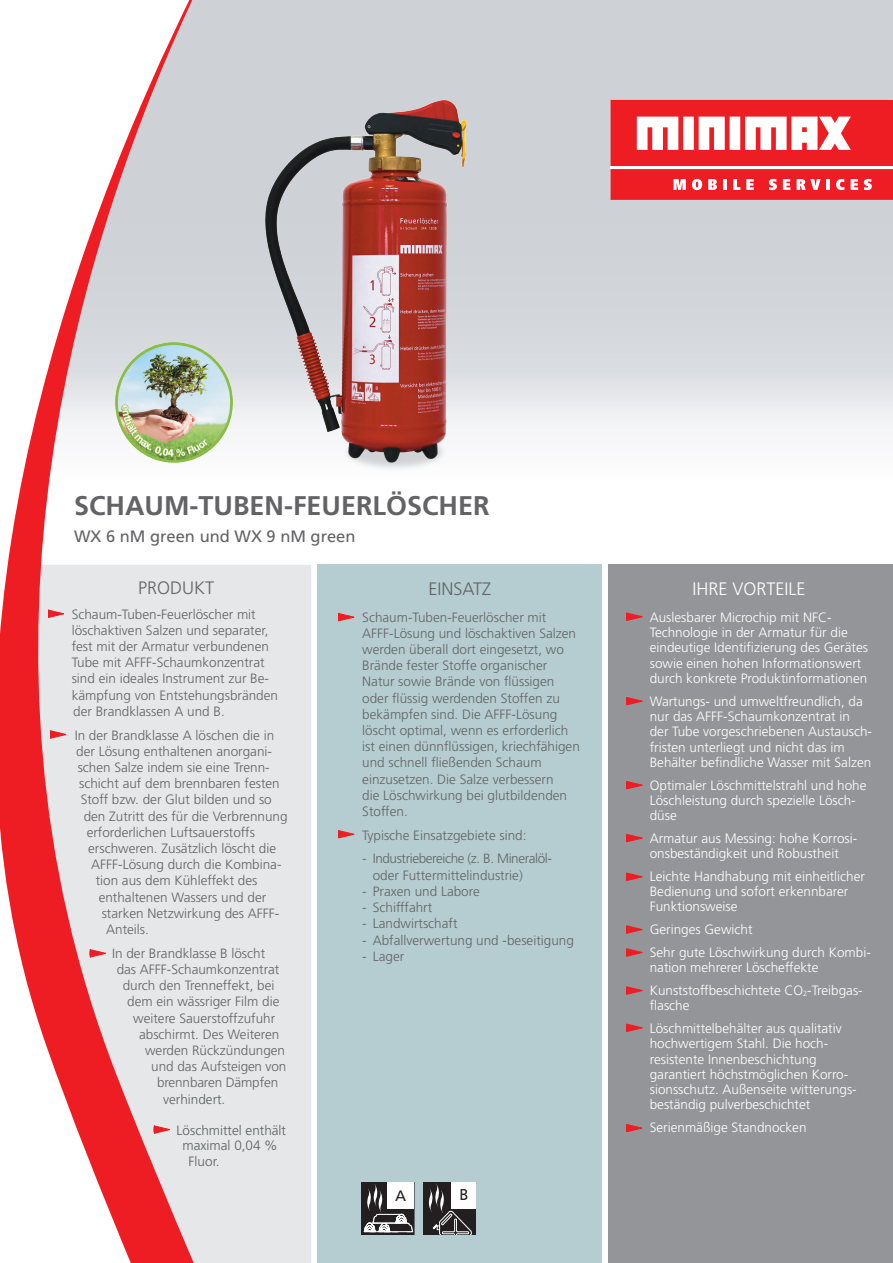
<style>
.page{position:relative;width:893px;height:1263px;background:#fff}
.page>*{position:absolute;margin:0;border:0;box-sizing:border-box;transform-origin:0 0}
.t1{font:700 27px "Frutiger CE";color:#636366}
.t2{font:300 18px "Frutiger CE";color:#636366}
.t3{font:300 18px "Frutiger CE";color:#fff}
.t4{font:16.5px "Frutiger CE";color:#636366}
.t5{font:15.6px "Frutiger BQ";color:#231f20;scale:.96 1}
.t6{font:15px "Frutiger BQ";color:#231f20}
.t7{font:300 13.5px/16.2px "Frutiger CE";color:#636366}
.t8{font:300 13.5px/15.3px "Frutiger CE";color:#fff}
.t9{font:300 13.5px/16.2px "Frutiger CE";letter-spacing:-.03em;color:#636366}
.t10{font:300 13.5px "Frutiger CE";color:#5a6163}
.s1{color:#636366}
</style>
<div class="page">
<div style="left:199px;top:565px;width:112px;height:698px;background:#e6e7e9"></div>
<div style="left:317px;top:565px;width:285px;height:698px;background:#b5cdd1"></div>
<svg style="left:338px;top:613px;width:16px;height:8px"></svg>
<div style="left:608px;top:565px;width:285px;height:698px;background:#939598"></div>
<svg style="left:611px;top:100px;width:282px;height:66px"></svg>
<div style="left:611px;top:169px;width:282px;height:31px;background:#ee1d23"></div>
<svg style="left:673px;top:179px;width:13px;height:11px"></svg>
<svg style="left:692px;top:179px;width:10px;height:11px"></svg>
<svg style="left:708px;top:179px;width:9px;height:11px"></svg>
<hr style="left:723px;top:179px;width:4px;height:11px;background:#fff">
<svg style="left:733px;top:179px;width:7px;height:11px"></svg>
<svg style="left:746px;top:179px;width:8px;height:11px"></svg>
<svg style="left:769px;top:179px;width:8px;height:11px"></svg>
<svg style="left:783px;top:179px;width:7px;height:11px"></svg>
<svg style="left:797px;top:179px;width:24px;height:11px"></svg>
<hr style="left:826px;top:179px;width:4px;height:11px;background:#fff">
<svg style="left:836px;top:179px;width:8px;height:11px"></svg>
<svg style="left:851px;top:179px;width:7px;height:11px"></svg>
<svg style="left:864px;top:179px;width:8px;height:11px"></svg>
<div style="left:361px;top:1182px;width:53px;height:53px;border:1px solid #231f20"></div>
<div style="left:388px;top:1182px;width:26px;height:26px;background:#fff"></div>
<svg style="left:363px;top:1183px;width:51px;height:50px"></svg>
<svg style="left:423px;top:1182px;width:53px;height:53px;background:#444041"></svg>
<div style="left:451px;top:1182px;width:25px;height:26px;background:#fff"></div>
<svg style="left:0;top:0;width:199px;height:1263px"></svg>
<svg style="left:48px;top:610px;width:16px;height:7px"></svg>
<img style="left:252px;top:95px;width:228px;height:377px">
<svg style="left:338px;top:830px;width:16px;height:8px"></svg>
<svg style="left:90px;top:950px;width:16px;height:7px"></svg>
<img style="left:115px;top:342px;width:119px;height:122px">
<svg style="left:626px;top:781px;width:17px;height:8px"></svg>
<svg style="left:626px;top:873px;width:17px;height:7px"></svg>
<svg style="left:626px;top:949px;width:17px;height:7px"></svg>
<svg style="left:626px;top:987px;width:17px;height:7px"></svg>
<svg style="left:626px;top:613px;width:17px;height:7px"></svg>
<svg style="left:626px;top:1124px;width:16px;height:8px"></svg>
<svg style="left:626px;top:926px;width:17px;height:7px"></svg>
<svg style="left:626px;top:1024px;width:17px;height:7px"></svg>
<svg style="left:626px;top:697px;width:17px;height:8px"></svg>
<svg style="left:626px;top:834px;width:17px;height:8px"></svg>
<svg style="left:154px;top:1126px;width:16px;height:7px"></svg>
<h1 class="t1" style="left:74px;top:490px;width:417px">SCHAUM-TUBEN-FEUERLÖSCHER</h1>
<p class="t4" style="left:74px;top:527px;width:283px">WX 6 nM green und WX 9 nM green</p>
<h2 class="t2" style="left:138px;top:577px;width:78px">PRODUKT</h2>
<h2 class="t2" style="left:428px;top:578px;width:64px">EINSATZ</h2>
<h2 class="t3" style="left:692px;top:578px;width:115px">IHRE VORTEILE</h2>
<p class="t7" style="left:72px;top:606px;width:208px">Schaum-Tuben-Feuerlöscher mit löschaktiven Salzen und separater, fest mit der Armatur verbundenen<br>Tube mit AFFF-Schaumkonzentrat sind ein ideales Instrument zur Be&shy;kämpfung von Entstehungsbränden der Brandklassen A und B.</p>
<p class="t7" style="left:75px;top:727px;width:201px">In der Brandklasse A löschen die in</p>
<p class="t7" style="left:76px;top:743px;width:197px">der Lösung enthaltenen anorgani-</p>
<p class="t7" style="left:78px;top:759px;width:194px">schen Salze indem sie eine Trenn-</p>
<p class="t7" style="left:79px;top:775px;width:202px">schicht auf dem brennbaren festen</p>
<p class="t7" style="left:81px;top:791px;width:193px">Stoff bzw. der Glut bilden und so</p>
<p class="t7" style="left:84px;top:808px;width:205px">den Zutritt des für die Verbrennung</p>
<p class="t7" style="left:87px;top:824px;width:170px">erforderlichen Luftsauerstoffs</p>
<p class="t7" style="left:88px;top:840px;width:190px">erschweren. Zusätzlich löscht die</p>
<p class="t7" style="left:91px;top:856px;width:191px">AFFF-Lösung durch die Kombina-</p>
<p class="t7" style="left:96px;top:872px;width:163px">tion aus dem Kühleffekt des</p>
<p class="t7" style="left:99px;top:889px;width:169px">enthaltenen Wassers und der</p>
<p class="t7" style="left:102px;top:905px;width:179px">starken Netzwirkung des AFFF-</p>
<p class="t7" style="left:106px;top:921px;width:44px">Anteils.</p>
<p class="t7" style="left:112px;top:945px;width:155px">In der Brandklasse B löscht</p>
<p class="t7" style="left:117px;top:961px;width:164px">das AFFF-Schaumkonzentrat</p>
<p class="t7" style="left:123px;top:977px;width:153px">durch den Trenneffekt, bei</p>
<p class="t7" style="left:127px;top:993px;width:154px">dem ein wässriger Film die</p>
<p class="t7" style="left:133px;top:1009px;width:144px">weitere Sauerstoffzufuhr</p>
<p class="t7" style="left:139px;top:1026px;width:142px">abschirmt. Des Weiteren</p>
<p class="t7" style="left:145px;top:1042px;width:141px">werden Rückzündungen</p>
<p class="t7" style="left:151px;top:1058px;width:137px">und das Aufsteigen von</p>
<p class="t7" style="left:157px;top:1074px;width:123px">brennbaren Dämpfen</p>
<p class="t10" style="left:163px;top:1091px;width:64px"><span class="s1">ver</span>hindert.</p>
<p class="t10" style="left:177px;top:1122px;width:111px">Löschmittel enthält</p>
<p class="t10" style="left:183px;top:1138px;width:96px">maximal 0,04 %</p>
<p class="t10" style="left:189px;top:1153px;width:33px">Fluor.</p>
<p class="t7" style="left:362px;top:609px;width:219px">Schaum-Tuben-Feuerlöscher mit AFFF-Lösung und löschaktiven Salzen werden überall dort eingesetzt, wo Brände fester Stoffe organischer Natur sowie Brände von flüssigen oder flüssig werdenden Stoffen zu bekämpfen sind. Die AFFF-Lösung löscht optimal, wenn es erforderlich ist einen dünnflüssigen, kriechfähigen und schnell fließenden Schaum einzusetzen. Die Salze verbessern<br>die Löschwirkung bei glutbildenden Stoffen.</p>
<p class="t7" style="left:362px;top:827px;width:166px">Typische Einsatzgebiete sind:</p>
<p class="t9" style="left:373px;top:850px;width:181px;text-indent:-11px">- Industriebereiche (z. B. Mineralöl&shy;oder Futtermittelindustrie)</p>
<p class="t7" style="left:362px;top:883px;width:119px">- Praxen und Labore</p>
<p class="t7" style="left:362px;top:899px;width:71px">- Schifffahrt</p>
<p class="t7" style="left:362px;top:915px;width:97px">- Landwirtschaft</p>
<p class="t7" style="left:362px;top:931px;width:213px">- Abfallverwertung und -beseitigung</p>
<p class="t7" style="left:362px;top:948px;width:43px">- Lager</p>
<p class="t6" style="left:396px;top:1187px;width:12px">A</p>
<p class="t5" style="left:460px;top:1186px;width:10px">B</p>
<p class="t8" style="left:650px;top:609px;width:220px">Auslesbarer Microchip mit NFC-Technologie in der Armatur für die eindeutige Identifizierung des Gerätes sowie einen hohen Informationswert durch konkrete Produktinformationen</p>
<p class="t8" style="left:650px;top:693px;width:224px">Wartungs- und umweltfreundlich, da nur das AFFF-Schaumkonzentrat in der Tube vorgeschriebenen Austausch&shy;fristen unterliegt und nicht das im Behälter befindliche Wasser mit Salzen</p>
<p class="t8" style="left:650px;top:777px;width:218px">Optimaler Löschmittelstrahl und hohe<br>Löschleistung durch spezielle Lösch&shy;düse</p>
<p class="t8" style="left:650px;top:830px;width:209px">Armatur aus Messing: hohe Korrosi&shy;onsbeständigkeit und Robustheit</p>
<p class="t8" style="left:650px;top:868px;width:217px">Leichte Handhabung mit einheitlicher<br>Bedienung und sofort erkennbarer<br>Funktionsweise</p>
<p class="t8" style="left:650px;top:918px;width:223px;line-height:22.8px">Geringes Gewicht<br>Sehr gute Löschwirkung durch Kombi-</p>
<p class="t8" style="left:650px;top:956px;width:215px;line-height:22.8px">nation mehrerer Löscheffekte<br>Kunststoffbeschichtete CO<sub>2</sub>-Treibgas-</p>
<p class="t8" style="left:650px;top:994px;width:193px;line-height:22.8px">flasche<br>Löschmittelbehälter aus qualitativ</p>
<p class="t8" style="left:650px;top:1036px;width:207px">hochwertigem Stahl. Die hoch&shy;resistente Innenbeschichtung garantiert höchstmöglichen Korro&shy;sionsschutz. Außenseite witterungs&shy;beständig pulverbeschichtet</p>
<p class="t8" style="left:650px;top:1120px;width:158px">Serienmäßige Standnocken</p>
</div>
